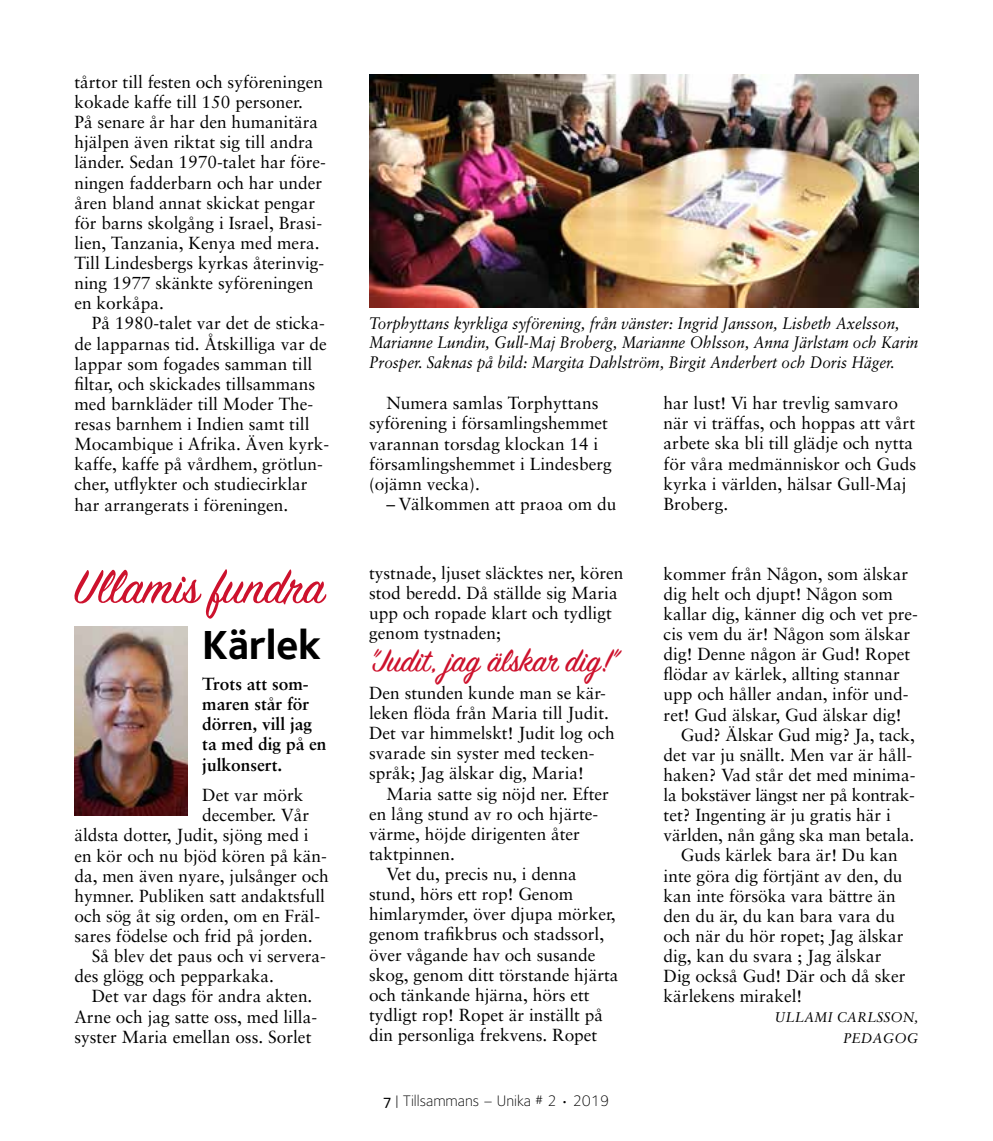
<style>
.page{position:relative;width:993px;height:1141px;background:#fff}
.page>*{position:absolute;margin:0;border:0;box-sizing:border-box;transform-origin:0 0}
.t1{font:52.5px "Sign Painter House Script";color:#cd122d}
.t2{font:700 42px "Foundry Sterling";letter-spacing:-.01em;color:#000}
.t3{font:35px "Sign Painter House Script";color:#cd122d}
.t4{font:17.5px/20.1px "Sabon";color:#000}
.t5{font:700 17.5px/20.1px "Sabon";color:#000}
.t6{font:17.5px "Sabon";letter-spacing:-.02em;color:#000}
.t7{font:italic 16.62px/19.2px "Sabon";color:#000;scale:.92 1}
.t8{font:300 15.75px "Foundry Sterling";color:#000}
.t9{font:italic 14px/20.1px "Sabon";color:#000;text-align:right}
.s1{font-family:"Foundry Sterling Medium OSF";font-weight:400}
</style>
<div class="page">
<img style="left:369px;top:74px;width:549px;height:234px">
<img style="left:74px;top:627px;width:113px;height:188px">
<p class="t4" style="left:74px;top:72px;width:253px">tårtor till festen och syföreningen kokade kaffe till 150 personer.<br>På senare år har den humanitära hjälpen även riktat sig till andra länder. Sedan 1970-talet har före&shy;ningen fadderbarn och har under åren bland annat skickat pengar för barns skolgång i Israel, Brasi&shy;lien, Tanzania, Kenya med mera.<br>Till Lindesbergs kyrkas återinvig&shy;ning 1977 skänkte syföreningen en korkåpa.</p>
<p class="t4" style="left:74px;top:313px;width:256px;text-indent:17px">På 1980-talet var det de sticka&shy;de lapparnas tid. Åtskilliga var de lappar som fogades samman till filtar, och skickades tillsammans med barnkläder till Moder The&shy;resas barnhem i Indien samt till<br>Mocambique i Afrika. Även kyrk&shy;kaffe, kaffe på vårdhem, grötlun&shy;cher, utflykter och studiecirklar har arrangerats i föreningen.</p>
<h1 class="t1" style="left:74px;top:554px;width:251px">Ullamis fundra</h1>
<h2 class="t2" style="left:202px;top:620px;width:120px">Kärlek</h2>
<p class="t5" style="left:202px;top:673px;width:126px">Trots att som&shy;maren står för dörren, vill jag ta med dig på en julkonsert.</p>
<p class="t4" style="left:202px;top:785px;width:103px">Det var mörk</p>
<p class="t4" style="left:202px;top:805px;width:108px">december. Vår</p>
<p class="t4" style="left:74px;top:825px;width:235px">äldsta dotter, Judit, sjöng med i</p>
<p class="t4" style="left:74px;top:845px;width:254px">en kör och nu bjöd kören på kän-</p>
<p class="t4" style="left:74px;top:865px;width:256px">da, men även nyare, julsånger och</p>
<p class="t4" style="left:74px;top:885px;width:252px">hymner. Publiken satt andaktsfull</p>
<p class="t4" style="left:74px;top:906px;width:247px">och sög åt sig orden, om en Fräl-</p>
<p class="t4" style="left:74px;top:926px;width:239px">sares födelse och frid på jorden.</p>
<p class="t4" style="left:92px;top:946px;width:235px">Så blev det paus och vi servera-</p>
<p class="t4" style="left:74px;top:966px;width:201px">des glögg och pepparkaka.</p>
<p class="t4" style="left:92px;top:986px;width:222px">Det var dags för andra akten.</p>
<p class="t4" style="left:74px;top:1006px;width:244px">Arne och jag satte oss, med lilla-</p>
<p class="t4" style="left:74px;top:1026px;width:238px">syster Maria emellan oss. Sorlet</p>
<p class="t7" style="left:369px;top:314px;width:598px">Torphyttans kyrkliga syförening, från vänster: Ingrid Jansson, Lisbeth Axelsson,<br>Marianne Lundin, Gull-Maj Broberg, Marianne Ohlsson, Anna Järlstam och Karin<br>Prosper. Saknas på bild: Margita Dahlström, Birgit Anderbert och Doris Häger.</p>
<p class="t4" style="left:369px;top:393px;width:244px;text-indent:17px">Numera samlas Torphyttans syförening i församlingshemmet varannan torsdag klockan 14 i församlingshemmet i Lindesberg (ojämn vecka).</p>
<p class="t4" style="left:386px;top:494px;width:231px">– Välkommen att praoa om du</p>
<p class="t4" style="left:369px;top:563px;width:256px">tystnade, ljuset släcktes ner, kören stod beredd. Då ställde sig Maria upp och ropade klart och tydligt genom tystnaden;</p>
<h3 class="t3" style="left:369px;top:639px;width:252px">”Judit, jag älskar dig!”</h3>
<p class="t4" style="left:369px;top:683px;width:247px">Den stunden kunde man se kär&shy;leken flöda från Maria till Judit.<br>Det var himmelskt! Judit log och svarade sin syster med tecken&shy;språk; Jag älskar dig, Maria!</p>
<p class="t4" style="left:386px;top:783px;width:224px">Maria satte sig nöjd ner. Efter</p>
<p class="t4" style="left:369px;top:803px;width:231px">en lång stund av ro och hjärte-</p>
<p class="t4" style="left:369px;top:823px;width:212px">värme, höjde dirigenten åter</p>
<p class="t4" style="left:369px;top:844px;width:87px">taktpinnen.</p>
<p class="t4" style="left:386px;top:864px;width:192px">Vet du, precis nu, i denna</p>
<p class="t4" style="left:369px;top:884px;width:206px">stund, hörs ett rop! Genom</p>
<p class="t4" style="left:369px;top:904px;width:248px">himlarymder, över djupa mörker,</p>
<p class="t4" style="left:369px;top:924px;width:236px">genom trafikbrus och stadssorl,</p>
<p class="t4" style="left:369px;top:944px;width:228px">över vågande hav och susande</p>
<p class="t4" style="left:369px;top:964px;width:251px">skog, genom ditt törstande hjärta</p>
<p class="t4" style="left:369px;top:984px;width:222px">och tänkande hjärna, hörs ett</p>
<p class="t4" style="left:369px;top:1005px;width:235px">tydligt rop! Ropet är inställt på</p>
<p class="t4" style="left:369px;top:1025px;width:230px">din personliga frekvens. Ropet</p>
<p class="t8" style="left:383px;top:1092px;width:227px"><span class="s1">7</span> | Tillsammans – Unika # 2 • 2019</p>
<p class="t4" style="left:663px;top:393px;width:254px">har lust! Vi har trevlig samvaro när vi träffas, och hoppas att vårt arbete ska bli till glädje och nytta för våra medmänniskor och Guds kyrka i världen, hälsar Gull-Maj<br>Broberg.</p>
<p class="t4" style="left:663px;top:563px;width:246px">kommer från Någon, som älskar</p>
<p class="t4" style="left:663px;top:583px;width:231px">dig helt och djupt! Någon som</p>
<p class="t4" style="left:663px;top:604px;width:256px">kallar dig, känner dig och vet pre-</p>
<p class="t4" style="left:663px;top:624px;width:248px">cis vem du är! Någon som älskar</p>
<p class="t4" style="left:663px;top:644px;width:248px">dig! Denne någon är Gud! Ropet</p>
<p class="t4" style="left:663px;top:664px;width:237px">flödar av kärlek, allting stannar</p>
<p class="t4" style="left:663px;top:684px;width:246px">upp och håller andan, inför und-</p>
<p class="t4" style="left:663px;top:704px;width:239px">ret! Gud älskar, Gud älskar dig!</p>
<p class="t4" style="left:680px;top:724px;width:235px">Gud? Älskar Gud mig? Ja, tack,</p>
<p class="t4" style="left:663px;top:744px;width:250px">det var ju snällt. Men var är håll-</p>
<p class="t4" style="left:663px;top:765px;width:253px">haken? Vad står det med minima-</p>
<p class="t6" style="left:663px;top:784px;width:253px">la bokstäver längst ner på kontrak-</p>
<p class="t4" style="left:663px;top:805px;width:229px">tet? Ingenting är ju gratis här i</p>
<p class="t4" style="left:663px;top:825px;width:252px">världen, nån gång ska man betala.</p>
<p class="t4" style="left:680px;top:845px;width:218px">Guds kärlek bara är! Du kan</p>
<p class="t4" style="left:663px;top:865px;width:240px">inte göra dig förtjänt av den, du</p>
<p class="t4" style="left:663px;top:885px;width:234px">kan inte försöka vara bättre än</p>
<p class="t4" style="left:663px;top:905px;width:233px">den du är, du kan bara vara du</p>
<p class="t4" style="left:663px;top:926px;width:241px">och när du hör ropet; Jag älskar</p>
<p class="t4" style="left:663px;top:946px;width:219px">dig, kan du svara ; Jag älskar</p>
<p class="t4" style="left:663px;top:966px;width:243px">Dig också Gud! Där och då sker</p>
<p class="t4" style="left:663px;top:986px;width:140px">kärlekens mirakel!</p>
<p class="t9" style="left:774px;top:1007px;width:145px">ULLAMI CARLSSON,<br>PEDAGOG</p>
</div>
